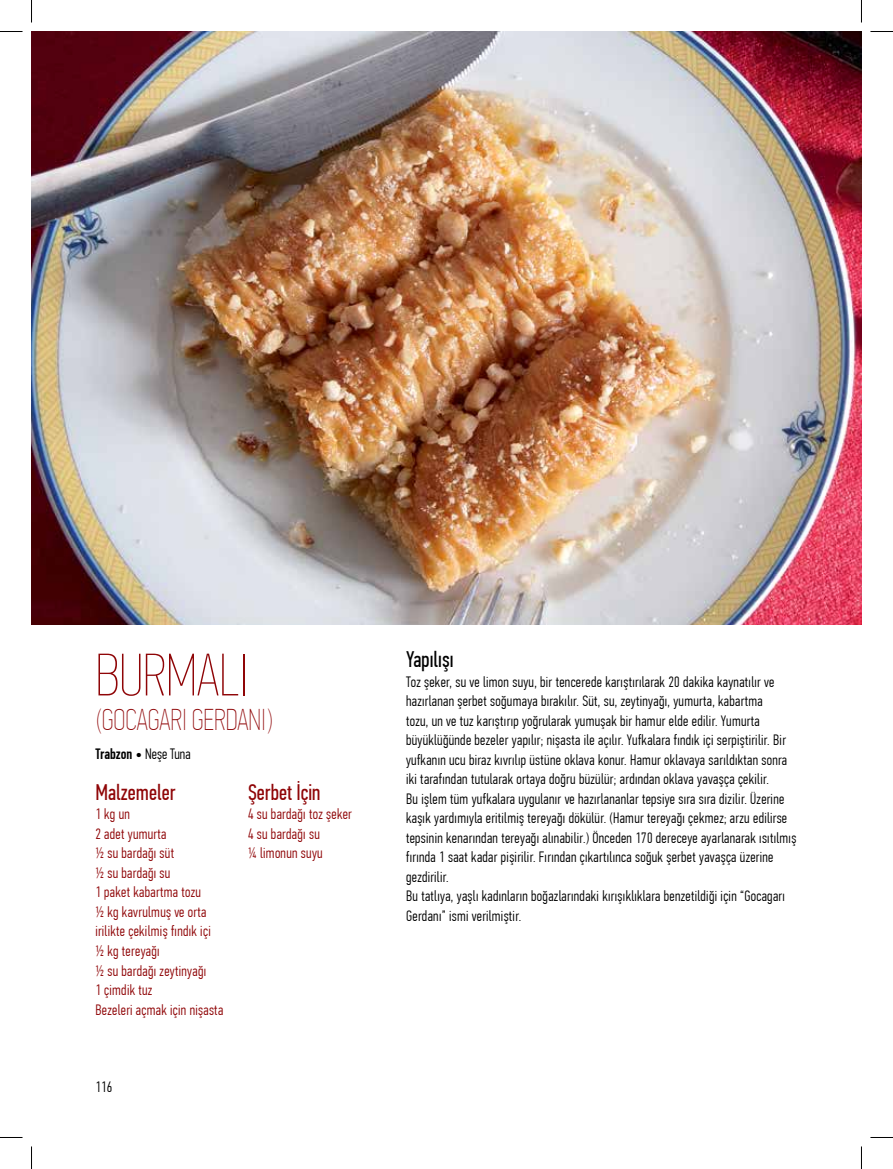
<style>
.page{position:relative;width:893px;height:1169px;background:#fff}
.page>*{position:absolute;margin:0;border:0;box-sizing:border-box;transform-origin:0 0}
.t1{font:60px "PF Din Text Comp Pro X Thin";color:#8f0507}
.t2{font:30px "PF Din Text Comp Pro X Thin";color:#8f0507}
.t3{font:22.5px "PF Din Text Comp Pro";color:#8f0507}
.t4{font:22.5px "PF Din Text Comp Pro";color:#000}
.t5{font:300 15px/19.5px "PF Din Text Comp Pro";letter-spacing:.02em;color:#000}
.t6{font:300 15px/19.5px "PF Din Text Comp Pro";letter-spacing:.02em;color:#8f0507}
.t7{font:500 15px "PF Din Text Comp Pro";color:#000}
.s1{font-weight:300}
</style>
<div class="page">
<img style="left:32px;top:31px;width:829px;height:594px">
<svg style="left:0;top:31px;width:22px;height:1px"></svg>
<svg style="left:870px;top:31px;width:22px;height:1px"></svg>
<svg style="left:0;top:1137px;width:22px;height:1px"></svg>
<svg style="left:870px;top:1137px;width:22px;height:1px"></svg>
<svg style="left:31px;top:0;width:1px;height:23px"></svg>
<svg style="left:31px;top:1146px;width:1px;height:23px"></svg>
<h1 class="t1" style="left:95px;top:640px;width:155px">BURMALI</h1>
<h2 class="t2" style="left:95px;top:702px;width:179px">(GOCAGARI GERDANI)</h2>
<p class="t7" style="left:95px;top:745px;width:97px">Trabzon • <span class="s1">Neşe Tuna</span></p>
<h3 class="t3" style="left:95px;top:779px;width:82px">Malzemeler</h3>
<p class="t6" style="left:95px;top:804px;width:129px">1 kg un<br>2 adet yumurta<br>½ su bardağı süt<br>½ su bardağı su<br>1 paket kabartma tozu<br>½ kg kavrulmuş ve orta irilikte çekilmiş fındık içi<br>½ kg tereyağı<br>½ su bardağı zeytinyağı<br>1 çimdik tuz<br>Bezeleri açmak için nişasta</p>
<h3 class="t3" style="left:248px;top:779px;width:74px">Şerbet İçin</h3>
<p class="t6" style="left:248px;top:804px;width:105px">4 su bardağı toz şeker<br>4 su bardağı su<br>¼ limonun suyu</p>
<p class="t5" style="left:95px;top:1077px;width:19px">116</p>
<h3 class="t4" style="left:406px;top:646px;width:49px">Yapılışı</h3>
<p class="t5" style="left:406px;top:672px;width:391px">Toz şeker, su ve limon suyu, bir tencerede karıştırılarak 20 dakika kaynatılır ve hazırlanan şerbet soğumaya bırakılır. Süt, su, zeytinyağı, yumurta, kabartma<br>tozu, un ve tuz karıştırıp yoğrularak yumuşak bir hamur elde edilir. Yumurta büyüklüğünde bezeler yapılır; nişasta ile açılır. Yufkalara fındık içi serpiştirilir. Bir yufkanın ucu biraz kıvrılıp üstüne oklava konur. Hamur oklavaya sarıldıktan sonra iki tarafından tutularak ortaya doğru büzülür; ardından oklava yavaşça çekilir.<br>Bu işlem tüm yufkalara uygulanır ve hazırlananlar tepsiye sıra sıra dizilir. Üzerine kaşık yardımıyla eritilmiş tereyağı dökülür. (Hamur tereyağı çekmez; arzu edilirse tepsinin kenarından tereyağı alınabilir.) Önceden 170 dereceye ayarlanarak ısıtılmış fırında 1 saat kadar pişirilir. Fırından çıkartılınca soğuk şerbet yavaşça üzerine gezdirilir.<br>Bu tatlıya, yaşlı kadınların boğazlarındaki kırışıklıklara benzetildiği için “Gocagarı Gerdanı” ismi verilmiştir.</p>
</div>
